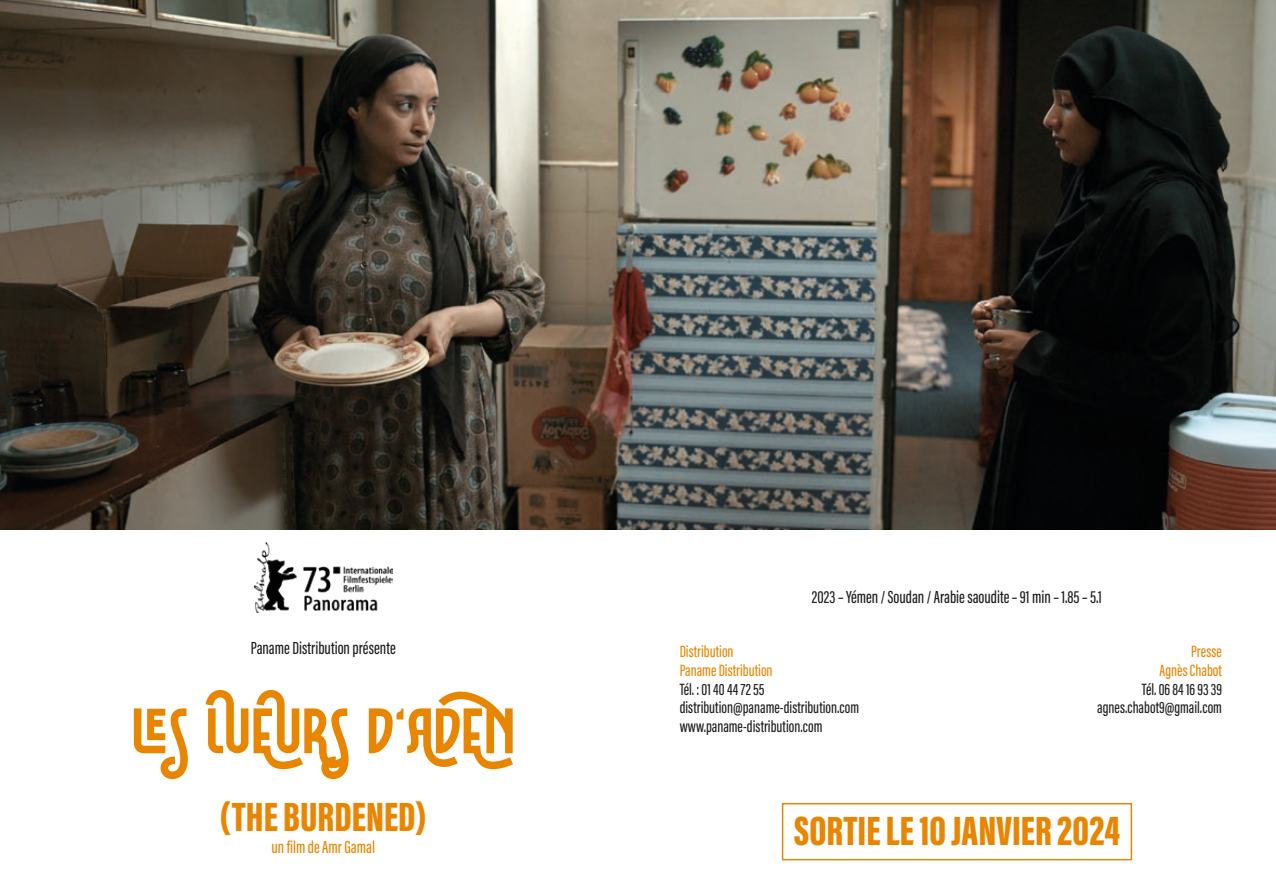
<style>
.page{position:relative;width:1276px;height:893px;background:#fff}
.page>*{position:absolute;margin:0;border:0;box-sizing:border-box;transform-origin:0 0}
.t1{font:700 63.15px "Marcheile";color:#e88602}
.t2{font:900 42.15px "Acumin Pro Extra Cond";color:#e88602}
.t3{font:500 18px "Acumin Pro Extra Cond";color:#1d1d1b}
.t4{font:500 18px "Acumin Pro Extra Cond";color:#e88602}
.t5{font:500 16.8px/18.9px "Acumin Pro Extra Cond";color:#1d1d1b}
.t6{font:500 16.8px/18.9px "Acumin Pro Extra Cond";color:#e88602}
</style>
<div class="page">
<img style="left:0;top:0;width:1276px;height:529px">
<img style="left:254px;top:542px;width:138px;height:70px">
<div style="left:782px;top:803px;width:350px;height:57px;border:2px solid #e88602"></div>
<p class="t3" style="left:251px;top:637px;width:147px">Paname Distribution présente</p>
<h1 class="t1" style="left:131px;top:688px;width:431px">LES LUEURS D’ADEN</h1>
<h2 class="t2" style="left:220px;top:791px;width:209px">(THE BURDENED)</h2>
<p class="t4" style="left:271px;top:836px;width:105px">un film de Amr Gamal</p>
<p class="t3" style="left:812px;top:586px;width:291px">2023 – Yémen / Soudan / Arabie saoudite – 91 min – 1.85 – 5.1</p>
<p class="t6" style="left:679px;top:641px;width:94px">Distribution<br>Paname Distribution</p>
<p class="t5" style="left:679px;top:679px;width:181px">Tél. : 01 40 44 72 55 distribution@paname-distribution.com www.paname-distribution.com</p>
<p class="t6" style="left:1159px;top:641px;width:64px;text-align:right">Presse<br>Agnès Chabot</p>
<p class="t5" style="left:1097px;top:679px;width:126px;text-align:right">Tél. 06 84 16 93 39 agnes.chabot9@gmail.com</p>
<h2 class="t2" style="left:793px;top:805px;width:328px">SORTIE LE 10 JANVIER 2024</h2>
</div>
